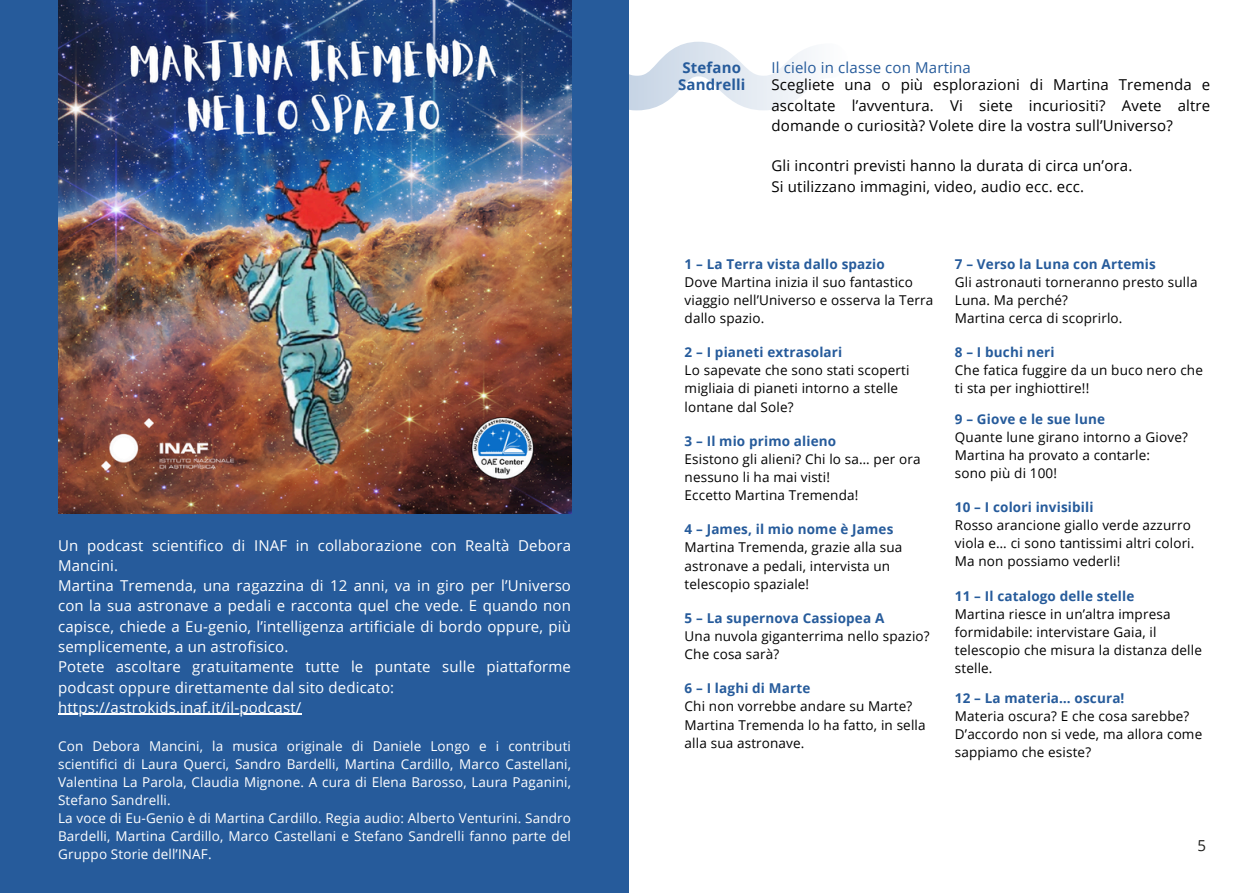
<style>
.page{position:relative;width:1259px;height:893px;background:#fff}
.page>*{position:absolute;margin:0;border:0;box-sizing:border-box;transform-origin:0 0}
.t1{font:15px/20.2px "Open Sans";letter-spacing:.01em;color:#fff}
.t2{font:15px/20.2px "Open Sans";letter-spacing:.01em;color:#000;text-align:justify}
.t3{font:15px "Open Sans";letter-spacing:.01em;color:#265b9b}
.t4{font:700 15px/16.8px "Open Sans";letter-spacing:.01em;color:#265b9b}
.t5{font:15px "Open Sans";color:#1d1d1b}
.t6{font:13.5px/18px "Open Sans";letter-spacing:.01em;color:#000}
.t7{font:13.5px/18px "Open Sans";letter-spacing:.01em;color:#fff}
.t8{font:700 13.5px "Open Sans";letter-spacing:.01em;color:#265b9b}
</style>
<div class="page">
<svg style="left:629px;top:42px;width:182px;height:68px"></svg>
<div style="left:0;top:0;width:629px;height:892px;background:#265b9b"></div>
<img style="left:58px;top:0;width:513px;height:513px">
<hr style="left:58px;top:713px;width:244px;height:1px;background:#fff">
<p class="t1" style="left:58px;top:534px;width:514px">Un podcast scientifico di INAF in collaborazione con Realtà Debora Mancini.<br>Martina Tremenda, una ragazzina di 12 anni, va in giro per l’Universo con la sua astronave a pedali e racconta quel che vede. E quando non capisce, chiede a Eu-genio, l’intelligenza artificiale di bordo oppure, più semplicemente, a un astrofisico.<br>Potete ascoltare gratuitamente tutte le puntate sulle piattaforme podcast oppure direttamente dal sito dedicato:</p>
<p class="t1" style="left:58px;top:696px;width:245px">https://astrokids.inaf.it/il-podcast/</p>
<p class="t7" style="left:58px;top:736px;width:514px">Con Debora Mancini, la musica originale di Daniele Longo e i contributi scientifici di Laura Querci, Sandro Bardelli, Martina Cardillo, Marco Castellani, Valentina La Parola, Claudia Mignone. A cura di Elena Barosso, Laura Paganini, Stefano Sandrelli.<br>La voce di Eu-Genio è di Martina Cardillo. Regia audio: Alberto Venturini. Sandro Bardelli, Martina Cardillo, Marco Castellani e Stefano Sandrelli fanno parte del Gruppo Storie dell’INAF.</p>
<p class="t4" style="left:678px;top:58px;width:69px">Stefano<br>Sandrelli</p>
<h1 class="t3" style="left:771px;top:57px;width:201px">Il cielo in classe con Martina</h1>
<h2 class="t2" style="left:771px;top:74px;width:440px">Scegliete una o più esplorazioni di Martina Tremenda e ascoltate l’avventura. Vi siete incuriositi? Avete altre domande o curiosità? Volete dire la vostra sull’Universo?</h2>
<p class="t2" style="left:771px;top:155px;width:362px">Gli incontri previsti hanno la durata di circa un’ora.<br>Si utilizzano immagini, video, audio ecc. ecc.</p>
<h2 class="t8" style="left:685px;top:254px;width:202px">1 – La Terra vista dallo spazio</h2>
<h2 class="t6" style="left:685px;top:272px;width:250px">Dove Martina inizia il suo fantastico viaggio nell’Universo e osserva la Terra dallo spazio.</h2>
<h2 class="t8" style="left:685px;top:343px;width:159px">2 – I pianeti extrasolari</h2>
<p class="t6" style="left:685px;top:361px;width:226px">Lo sapevate che sono stati scoperti migliaia di pianeti intorno a stelle lontane dal Sole?</p>
<p class="t8" style="left:685px;top:431px;width:153px">3 – Il mio primo alieno</p>
<p class="t6" style="left:685px;top:449px;width:237px">Esistono gli alieni? Chi lo sa… per ora nessuno li ha mai visti!</p>
<p class="t6" style="left:685px;top:485px;width:175px">Eccetto Martina Tremenda!</p>
<p class="t8" style="left:685px;top:520px;width:210px">4 – James, il mio nome è James</p>
<p class="t6" style="left:685px;top:538px;width:219px">Martina Tremenda, grazie alla sua astronave a pedali, intervista un telescopio spaziale!</p>
<p class="t8" style="left:685px;top:608px;width:201px">5 – La supernova Cassiopea A</p>
<p class="t6" style="left:685px;top:626px;width:246px">Una nuvola giganterrima nello spazio?<br>Che cosa sarà?</p>
<p class="t8" style="left:685px;top:678px;width:127px">6 – I laghi di Marte</p>
<p class="t6" style="left:685px;top:697px;width:242px">Chi non vorrebbe andare su Marte?<br>Martina Tremenda lo ha fatto, in sella alla sua astronave.</p>
<p class="t8" style="left:955px;top:254px;width:202px">7 – Verso la Luna con Artemis</p>
<p class="t6" style="left:955px;top:272px;width:244px">Gli astronauti torneranno presto sulla<br>Luna. Ma perché?</p>
<p class="t6" style="left:955px;top:308px;width:169px">Martina cerca di scoprirlo.</p>
<p class="t8" style="left:955px;top:343px;width:101px">8 – I buchi neri</p>
<p class="t6" style="left:955px;top:361px;width:250px">Che fatica fuggire da un buco nero che ti sta per inghiottire!!</p>
<p class="t8" style="left:955px;top:409px;width:152px">9 – Giove e le sue lune</p>
<p class="t6" style="left:955px;top:427px;width:234px">Quante lune girano intorno a Giove?<br>Martina ha provato a contarle:</p>
<p class="t6" style="left:955px;top:463px;width:104px">sono più di 100!</p>
<p class="t8" style="left:955px;top:497px;width:140px">10 – I colori invisibili</p>
<p class="t6" style="left:955px;top:515px;width:241px">Rosso arancione giallo verde azzurro viola e… ci sono tantissimi altri colori.<br>Ma non possiamo vederli!</p>
<p class="t8" style="left:955px;top:586px;width:181px">11 – Il catalogo delle stelle</p>
<p class="t6" style="left:955px;top:604px;width:249px">Martina riesce in un’altra impresa formidabile: intervistare Gaia, il telescopio che misura la distanza delle stelle.</p>
<p class="t8" style="left:955px;top:688px;width:171px">12 – La materia… oscura!</p>
<p class="t6" style="left:955px;top:706px;width:249px">Materia oscura? E che cosa sarebbe?<br>D’accordo non si vede, ma allora come sappiamo che esiste?</p>
<p class="t5" style="left:1197px;top:834px;width:10px">5</p>
</div>
